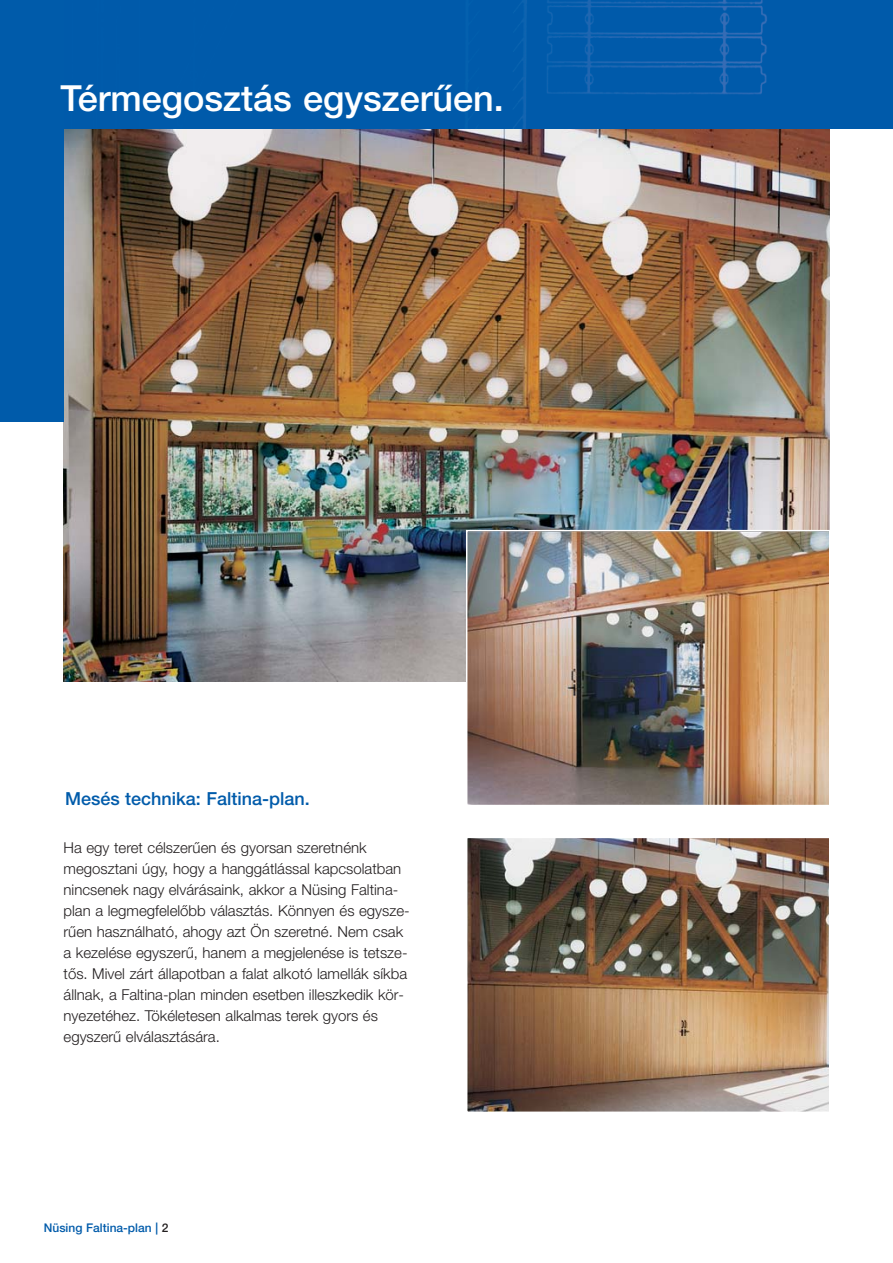
<style>
.page{position:relative;width:893px;height:1263px;background:#fff}
.page>*{position:absolute;margin:0;border:0;box-sizing:border-box;transform-origin:0 0}
.t1{font:500 36px "Helvetica Neue CE";color:#fff}
.t2{font:500 18px "Helvetica Neue CE";color:#005baa}
.t3{font:300 15px/21px "Helvetica Neue CE";color:#231f20}
.t4{font:500 12px "Helvetica Neue CE";color:#005baa}
.s1{color:#231f20}
</style>
<div class="page">
<img style="left:64px;top:128px;width:765px;height:553px">
<img style="left:469px;top:533px;width:358px;height:270px">
<div style="left:466px;top:530px;width:364px;height:276px;border:2px solid #fff"></div>
<img style="left:469px;top:840px;width:358px;height:270px">
<div style="left:466px;top:837px;width:364px;height:276px;border:2px solid #fff"></div>
<div style="left:64px;top:1px;width:829px;height:127px;background:#005aaa"></div>
<div style="left:0;top:1px;width:64px;height:421px;background:#005baa"></div>
<h1 class="t1" style="left:61px;top:86px;width:445px">Térmegosztás egyszerűen.</h1>
<p class="t2" style="left:65px;top:792px;width:246px">Mesés technika: Faltina-plan.</p>
<p class="t3" style="left:64px;top:838px;width:348px">Ha egy teret célszerűen és gyorsan szeretnénk megosztani úgy, hogy a hanggátlással kapcsolatban nincsenek nagy elvárásaink, akkor a Nüsing Faltina&shy;plan a legmegfelelőbb választás. Könnyen és egysze&shy;rűen használható, ahogy azt Ön szeretné. Nem csak a kezelése egyszerű, hanem a megjelenése is tetsze&shy;tős. Mivel zárt állapotban a falat alkotó lamellák síkba állnak, a Faltina-plan minden esetben illeszkedik kör&shy;nyezetéhez. Tökéletesen alkalmas terek gyors és egyszerű elválasztására.</p>
<p class="t4" style="left:44px;top:1223px;width:126px">Nüsing Faltina-plan | <span class="s1">2</span></p>
</div>
